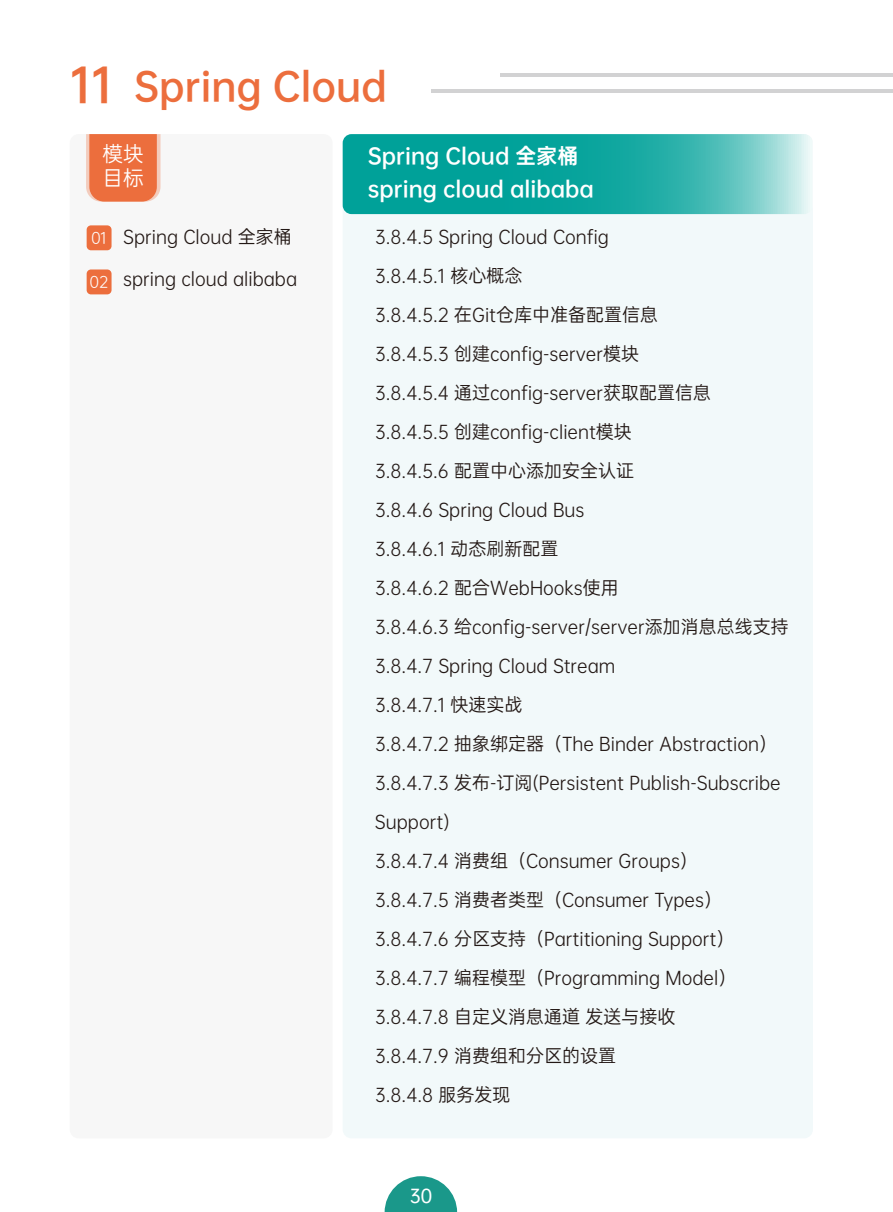
<style>
.page{position:relative;width:893px;height:1212px;background:#fff}
.page>*{position:absolute;margin:0;border:0;box-sizing:border-box;transform-origin:0 0}
.t1{font:37.5px "OPPO Sans B";color:#ec6e3d}
.t2{font:21px/33.2px "OPPO Sans B";color:#fff}
.t3{font:20.55px/24.6px "OPPO Sans R";color:#fff}
.t4{font:18px/39px "OPPO Sans R";color:#231815}
.t5{font:18px "OPPO Sans M";color:#fff}
.t6{font:15px "OPPO Sans R";color:#fff}
.s1{font-size:45px}
</style>
<div class="page">
<div style="left:343px;top:134px;width:470px;height:1004px;background:#f2f9fa;border-radius:9px"></div>
<div style="left:70px;top:134px;width:263px;height:1004px;background:#f7f7f7;border-radius:9px"></div>
<svg style="left:86px;top:134px;width:75px;height:68px;background:#ec7b4e"></svg>
<div style="left:87px;top:225px;width:25px;height:25px;background:#ec6e3d;border-radius:4px"></div>
<div style="left:87px;top:269px;width:25px;height:25px;background:#ec6e3d;border-radius:4px"></div>
<hr style="left:431px;top:90px;width:462px;height:3px;background:#d2d2d3">
<hr style="left:501px;top:74px;width:392px;height:3px;background:#d2d2d3">
<svg style="left:343px;top:134px;width:465px;height:80px;background:#27afa8"></svg>
<svg style="left:385px;top:1176px;width:72px;height:36px"></svg>
<h1 class="t1" style="left:70px;top:54px;width:319px"><span class="s1">11</span> Spring Cloud</h1>
<p class="t3" style="left:103px;top:140px;width:43px">模块目标</p>
<p class="t6" style="left:91px;top:226px;width:17px">01</p>
<p class="t6" style="left:90px;top:270px;width:20px">02</p>
<p class="t4" style="left:123px;top:216px;width:170px">Spring Cloud 全家桶</p>
<p class="t4" style="left:123px;top:258px;width:176px">spring cloud alibaba</p>
<p class="t2" style="left:368px;top:137px;width:228px">Spring Cloud 全家桶spring cloud alibaba</p>
<p class="t4" style="left:375px;top:216px;width:415px">3.8.4.5 Spring Cloud Config<br>3.8.4.5.1 核心概念<br>3.8.4.5.2 在Git仓库中准备配置信息<br>3.8.4.5.3 创建config-server模块<br>3.8.4.5.4 通过config-server获取配置信息<br>3.8.4.5.5 创建config-client模块<br>3.8.4.5.6 配置中心添加安全认证<br>3.8.4.6 Spring Cloud Bus<br>3.8.4.6.1 动态刷新配置<br>3.8.4.6.2 配合WebHooks使用<br>3.8.4.6.3 给config-server/server添加消息总线支持<br>3.8.4.7 Spring Cloud Stream<br>3.8.4.7.1 快速实战<br>3.8.4.7.2 抽象绑定器（The Binder Abstraction）<br>3.8.4.7.3 发布-订阅(Persistent Publish-Subscribe<br>Support)<br>3.8.4.7.4 消费组（Consumer Groups）<br>3.8.4.7.5 消费者类型（Consumer Types）<br>3.8.4.7.6 分区支持（Partitioning Support）<br>3.8.4.7.7 编程模型（Programming Model）<br>3.8.4.7.8 自定义消息通道 发送与接收<br>3.8.4.7.9 消费组和分区的设置<br>3.8.4.8 服务发现</p>
<p class="t5" style="left:409px;top:1181px;width:24px">30</p>
</div>
